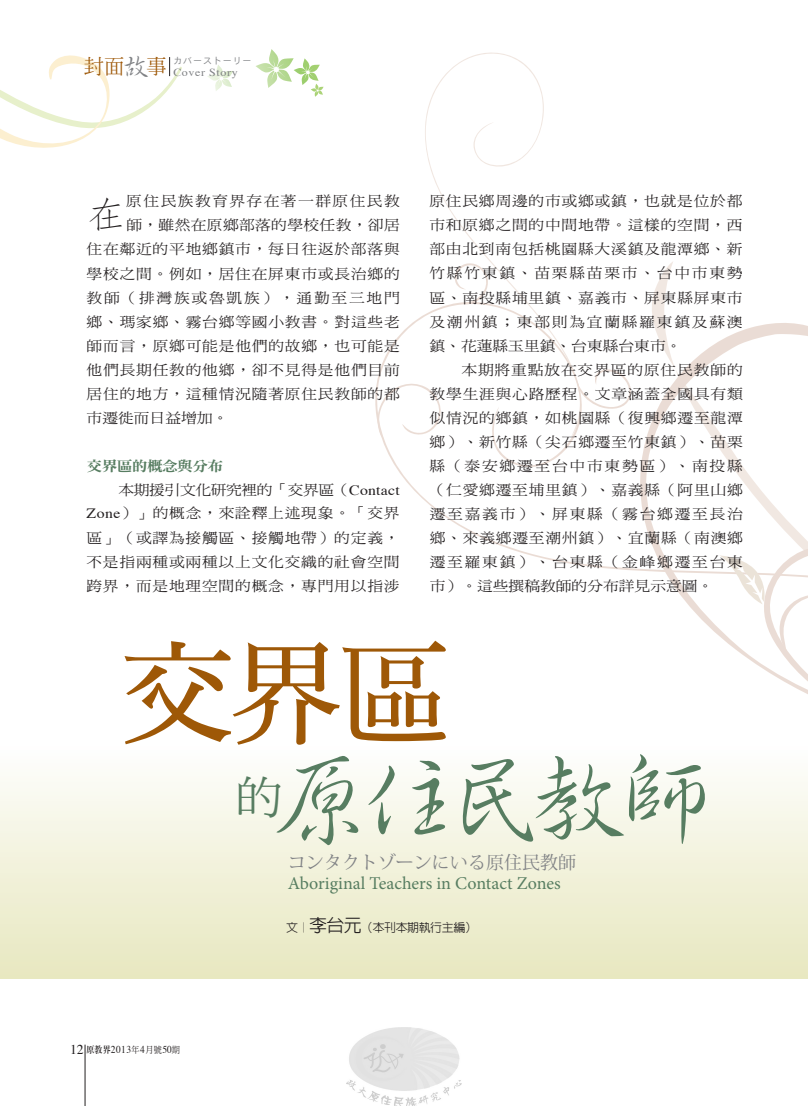
<style>
.page{position:relative;width:808px;height:1106px;background:#fff}
.page>*{position:absolute;margin:0;border:0;box-sizing:border-box;transform-origin:0 0}
.t1{font:112.35px "DF Ming Std W7";color:#9e5807}
.t2{font:500 102.15px "AR Xing Shu B5";letter-spacing:-.17em;color:#577d61}
.t3{font:45.9px "DF Ming Std W5";color:#577d61}
.t4{font:300 35.7px "AR Fang Song B5 HK";color:#231f20;scale:1.11 1}
.t5{font:18px/20.7px "Minion Pro";color:#577d61}
.t6{font:14.1px "DF Ming Std W5";letter-spacing:.05em;color:#231f20;scale:1.11 1}
.t7{font:14.1px "DF Ming Std W5";letter-spacing:.11em;color:#231f20;scale:1.11 1}
.t8{font:14.1px "DF Ming Std W5";color:#231f20;scale:1.11 1}
.t9{font:14.1px "DF Ming Std W5";letter-spacing:-.025em;color:#231f20;scale:1.11 1}
.t10{font:14.1px "DF Ming Std W5";letter-spacing:.02em;color:#231f20;scale:1.11 1}
.t11{font:14.1px "DF Ming Std W5";letter-spacing:.09em;color:#231f20;scale:1.11 1}
.t12{font:14.1px "DF Ming Std W9";letter-spacing:-.04em;color:#577d61;scale:1.11 1}
.t13{font:500 12px "AR Hei B5";letter-spacing:-.04em;color:#231f20}
.t14{font:10.8px "Times";letter-spacing:.05em;color:#808285;scale:1.11 1}
.t15{font:10.5px "Times";letter-spacing:.05em;color:#231f20;scale:.9 1}
.t16{font:9px "Heisei Kaku Go Std W3";letter-spacing:.1em;color:#808285}
.s1{font-family:"AR Xing Shu B5";font-weight:500;font-size:27.75px}
.s2{font-family:"Times"}
.s3{font-family:"Koz Min Pro";color:#808285}
.s4{font-size:13.5px}
.s5{font-family:"AR Ming B5";font-weight:800;font-size:9px}
.s6{font-family:"DF Ming Std W5";font-size:9px}
.s7{font-size:18px}
</style>
<div class="page">
<svg style="left:256px;top:49px;width:68px;height:48px"></svg>
<svg style="left:208px;top:65px;width:25px;height:26px"></svg>
<hr style="left:85px;top:1044px;width:1px;height:62px;background:#231f20">
<svg style="left:0;top:55px;width:182px;height:93px"></svg>
<div style="left:0;top:746px;width:808px;height:232px;background:linear-gradient(to bottom,#fefefd,#e8e7bf)"></div>
<svg style="left:425px;top:52px;width:119px;height:246px"></svg>
<svg style="left:637px;top:262px;width:171px;height:514px"></svg>
<svg style="left:571px;top:677px;width:237px;height:89px"></svg>
<svg style="left:377px;top:298px;width:431px;height:379px"></svg>
<svg style="left:375px;top:380px;width:70px;height:60px"></svg>
<svg style="left:454px;top:261px;width:37px;height:43px"></svg>
<svg style="left:577px;top:368px;width:57px;height:42px"></svg>
<svg style="left:719px;top:532px;width:89px;height:184px"></svg>
<img style="left:347px;top:1027px;width:114px;height:79px">
<p class="t14" style="left:84px;top:66px;width:140px"><sup>封面</sup><span class="s1">故</span><sup>事</sup> Cover Story</p>
<p class="t16" style="left:173px;top:55px;width:80px">カバーストーリー</p>
<p class="t4" style="left:87px;top:197px;width:37px">在</p>
<p class="t11" style="left:126px;top:194px;width:248px">原住民族教育界存在著一群原住民教</p>
<p class="t10" style="left:126px;top:218px;width:248px">師，雖然在原鄉部落的學校任教，卻居</p>
<p class="t6" style="left:87px;top:242px;width:284px">住在鄰近的平地鄉鎮市，每日往返於部落與</p>
<p class="t6" style="left:87px;top:266px;width:284px">學校之間。例如，居住在屏東市或長治鄉的</p>
<p class="t7" style="left:87px;top:290px;width:284px">教師（排灣族或魯凱族），通勤至三地門</p>
<p class="t6" style="left:87px;top:314px;width:284px">鄉、瑪家鄉、霧台鄉等國小教書。對這些老</p>
<p class="t6" style="left:87px;top:338px;width:284px">師而言，原鄉可能是他們的故鄉，也可能是</p>
<p class="t6" style="left:87px;top:362px;width:284px">他們長期任教的他鄉，卻不見得是他們目前</p>
<p class="t6" style="left:87px;top:386px;width:284px">居住的地方，這種情況隨著原住民教師的都</p>
<p class="t8" style="left:87px;top:410px;width:129px">市遷徙而日益增加。</p>
<p class="t12" style="left:87px;top:458px;width:125px">交界區的概念與分布</p>
<p class="t9" style="left:118px;top:482px;width:255px">本期援引文化研究裡的「交界區（<span class="s2">Contact</span></p>
<p class="t6" style="left:86px;top:505px;width:284px"><span class="s2">Zone</span>）」的概念，來詮釋上述現象。「交界</p>
<p class="t6" style="left:86px;top:530px;width:284px">區」（或譯為接觸區、接觸地帶）的定義，</p>
<p class="t6" style="left:86px;top:554px;width:284px">不是指兩種或兩種以上文化交織的社會空間</p>
<p class="t6" style="left:86px;top:578px;width:284px">跨界，而是地理空間的概念，專門用以指涉</p>
<p class="t6" style="left:429px;top:194px;width:284px">原住民鄉周邊的市或鄉或鎮，也就是位於都</p>
<p class="t6" style="left:429px;top:218px;width:284px">市和原鄉之間的中間地帶。這樣的空間，西</p>
<p class="t6" style="left:429px;top:242px;width:284px">部由北到南包括桃園縣大溪鎮及龍潭鄉、新</p>
<p class="t7" style="left:429px;top:266px;width:284px">竹縣竹東鎮、苗栗縣苗栗市、台中市東勢</p>
<p class="t6" style="left:429px;top:290px;width:284px">區、南投縣埔里鎮、嘉義市、屏東縣屏東市</p>
<p class="t7" style="left:429px;top:314px;width:284px">及潮州鎮；東部則為宜蘭縣羅東鎮及蘇澳</p>
<p class="t8" style="left:429px;top:338px;width:228px">鎮、花蓮縣玉里鎮、台東縣台東市。</p>
<p class="t6" style="left:461px;top:362px;width:255px">本期將重點放在交界區的原住民教師的</p>
<p class="t6" style="left:430px;top:386px;width:284px">教學生涯與心路歷程。文章涵蓋全國具有類</p>
<p class="t6" style="left:430px;top:410px;width:284px">似情況的鄉鎮，如桃園縣（復興鄉遷至龍潭</p>
<p class="t6" style="left:430px;top:434px;width:284px">鄉）、新竹縣（尖石鄉遷至竹東鎮）、苗栗</p>
<p class="t7" style="left:430px;top:458px;width:284px">縣（泰安鄉遷至台中市東勢區）、南投縣</p>
<p class="t6" style="left:430px;top:482px;width:284px">（仁愛鄉遷至埔里鎮）、嘉義縣（阿里山鄉</p>
<p class="t7" style="left:430px;top:506px;width:284px">遷至嘉義市）、屏東縣（霧台鄉遷至長治</p>
<p class="t6" style="left:430px;top:530px;width:284px">鄉、來義鄉遷至潮州鎮）、宜蘭縣（南澳鄉</p>
<p class="t7" style="left:430px;top:554px;width:284px">遷至羅東鎮）、台東縣（金峰鄉遷至台東</p>
<p class="t8" style="left:430px;top:578px;width:257px">市）。這些撰稿教師的分布詳見示意圖。</p>
<p class="t1" style="left:121px;top:632px;width:333px">交界區</p>
<p class="t2" style="left:271px;top:748px;width:448px">原住民教師</p>
<p class="t3" style="left:236px;top:772px;width:48px">的</p>
<p class="t5" style="left:288px;top:852px;width:290px"><span class="s3">コンタクトゾーンにいる原住民教師<br></span>Aboriginal Teachers in Contact Zones</p>
<p class="t15" style="left:70px;top:1042px;width:124px"><span class="s4">12</span> <span class="s5">原教界</span>2013<span class="s6">年</span>4<span class="s6">月號</span>50<span class="s6">期</span></p>
<p class="t13" style="left:286px;top:921px;width:192px">文︱<span class="s7">李台元</span>（本刊本期執行主編）</p>
</div>
